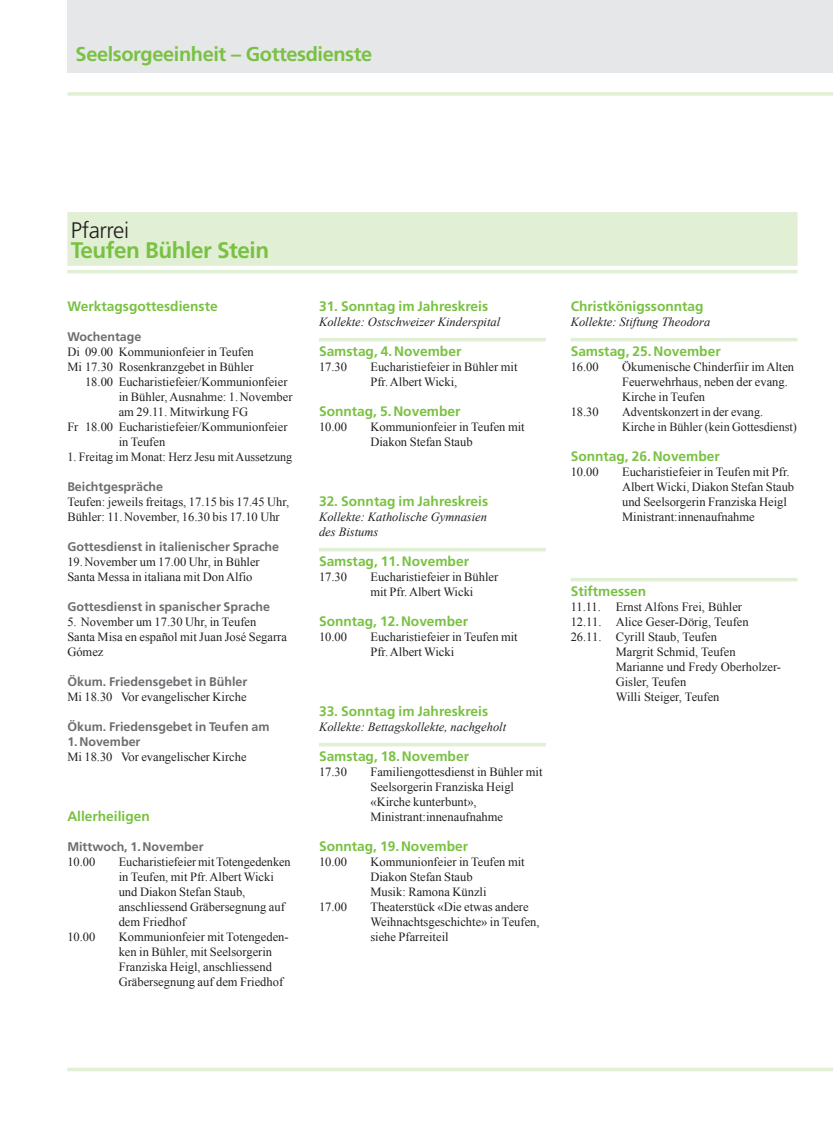
<style>
.page{position:relative;width:833px;height:1134px;background:#fff}
.page>*{position:absolute;margin:0;border:0;box-sizing:border-box;transform-origin:0 0}
.t1{font:700 22.5px "Frutiger LT Std";letter-spacing:-.02em;color:#79c142}
.t2{font:300 22.5px "Frutiger LT Std";letter-spacing:-.02em;color:#231f20}
.t3{font:700 20px "Frutiger LT Std";letter-spacing:-.02em;color:#79c142}
.t4{font:700 13.75px "Frutiger LT Std";color:#79c142}
.t5{font:12.5px/15px "Times New Roman";color:#231f20}
.t6{font:700 12.5px/15px "Frutiger LT Std";color:#6c6d70}
.t7{font:italic 12.5px/15px "Times New Roman";color:#231f20}
</style>
<div class="page">
<div style="left:67px;top:212px;width:730px;height:54px;background:#e1efd4"></div>
<hr style="left:67px;top:270px;width:730px;height:3px;background:#e1efd4">
<hr style="left:67px;top:1068px;width:766px;height:3px;background:#e1efd4">
<div style="left:67px;top:0;width:766px;height:73px;background:#e6e7e9"></div>
<hr style="left:68px;top:92px;width:765px;height:4px;background:#e1efd4">
<hr style="left:319px;top:338px;width:227px;height:3px;background:#e1efd4">
<hr style="left:319px;top:548px;width:227px;height:3px;background:#e1efd4">
<hr style="left:319px;top:743px;width:227px;height:3px;background:#e1efd4">
<hr style="left:570px;top:338px;width:227px;height:3px;background:#e1efd4">
<hr style="left:570px;top:578px;width:227px;height:3px;background:#e1efd4">
<h2 class="t3" style="left:76px;top:42px;width:298px">Seelsorgeeinheit – Gottesdienste</h2>
<h1 class="t2" style="left:71px;top:217px;width:60px">Pfarrei</h1>
<h1 class="t1" style="left:71px;top:236px;width:200px">Teufen Bühler Stein</h1>
<p class="t4" style="left:67px;top:298px;width:152px">Werktagsgottesdienste</p>
<p class="t6" style="left:67px;top:329px;width:76px">Wochentage</p>
<p class="t5" style="left:67px;top:344px;width:188px">Di 09.00 Kommunionfeier in Teufen</p>
<p class="t5" style="left:67px;top:359px;width:188px">Mi 17.30 Rosenkranzgebet in Bühler</p>
<p class="t5" style="left:85px;top:374px;width:204px">18.00 Eucharistiefeier/Kommunionfeier</p>
<p class="t5" style="left:119px;top:389px;width:175px">in Bühler, Ausnahme: 1.November</p>
<p class="t5" style="left:119px;top:404px;width:131px">am 29.11. Mitwirkung FG</p>
<p class="t5" style="left:67px;top:419px;width:222px">Fr 18.00 Eucharistiefeier/Kommunionfeier</p>
<p class="t5" style="left:119px;top:434px;width:48px">in Teufen</p>
<p class="t5" style="left:67px;top:449px;width:226px">1. Freitag im Monat: Herz Jesu mit Aussetzung</p>
<p class="t6" style="left:67px;top:479px;width:97px">Beichtgespräche</p>
<p class="t5" style="left:67px;top:494px;width:223px">Teufen: jeweils freitags, 17.15 bis 17.45 Uhr,<br>Bühler: 11.November, 16.30 bis 17.10 Uhr</p>
<p class="t6" style="left:67px;top:539px;width:213px">Gottesdienst in italienischer Sprache</p>
<p class="t5" style="left:67px;top:554px;width:194px">19.November um 17.00 Uhr, in Bühler<br>Santa Messa in italiana mit Don Alfio</p>
<p class="t6" style="left:67px;top:599px;width:204px">Gottesdienst in spanischer Sprache</p>
<p class="t5" style="left:67px;top:614px;width:221px">5. November um 17.30 Uhr, in Teufen<br>Santa Misa en español mit Juan José Segarra<br>Gómez</p>
<p class="t6" style="left:67px;top:674px;width:181px">Ökum. Friedensgebet in Bühler</p>
<p class="t5" style="left:67px;top:689px;width:181px">Mi 18.30 Vor evangelischer Kirche</p>
<p class="t6" style="left:67px;top:719px;width:204px">Ökum. Friedensgebet in Teufen am<br>1.November</p>
<p class="t5" style="left:67px;top:749px;width:181px">Mi 18.30 Vor evangelischer Kirche</p>
<p class="t4" style="left:67px;top:808px;width:84px">Allerheiligen</p>
<p class="t6" style="left:67px;top:839px;width:138px">Mittwoch, 1.November</p>
<p class="t5" style="left:67px;top:854px;width:30px">10.00</p>
<p class="t5" style="left:119px;top:854px;width:173px">Eucharistiefeier mit Totengedenken in Teufen, mit Pfr. Albert Wicki und Diakon Stefan Staub, anschliessend Gräbersegnung auf dem Friedhof</p>
<p class="t5" style="left:67px;top:929px;width:30px">10.00</p>
<p class="t5" style="left:119px;top:929px;width:170px">Kommunionfeier mit Totengeden&shy;ken in Bühler, mit Seelsorgerin<br>Franziska Heigl, anschliessend<br>Gräbersegnung auf dem Friedhof</p>
<p class="t4" style="left:319px;top:298px;width:171px">31. Sonntag im Jahreskreis</p>
<p class="t7" style="left:319px;top:314px;width:183px">Kollekte: Ostschweizer Kinderspital</p>
<p class="t4" style="left:319px;top:343px;width:144px">Samstag, 4.November</p>
<p class="t5" style="left:319px;top:359px;width:30px">17.30</p>
<p class="t5" style="left:370px;top:359px;width:149px">Eucharistiefeier in Bühler mit<br>Pfr. Albert Wicki,</p>
<p class="t4" style="left:319px;top:403px;width:143px">Sonntag, 5.November</p>
<p class="t5" style="left:319px;top:419px;width:30px">10.00</p>
<p class="t5" style="left:370px;top:419px;width:156px">Kommunionfeier in Teufen mit<br>Diakon Stefan Staub</p>
<p class="t4" style="left:319px;top:493px;width:171px">32. Sonntag im Jahreskreis</p>
<p class="t7" style="left:319px;top:509px;width:170px">Kollekte: Katholische Gymnasien des Bistums</p>
<p class="t4" style="left:319px;top:553px;width:151px">Samstag, 11.November</p>
<p class="t5" style="left:319px;top:569px;width:30px">17.30</p>
<p class="t5" style="left:370px;top:569px;width:129px">Eucharistiefeier in Bühler mit Pfr. Albert Wicki</p>
<p class="t4" style="left:319px;top:613px;width:151px">Sonntag, 12.November</p>
<p class="t5" style="left:319px;top:629px;width:30px">10.00</p>
<p class="t5" style="left:370px;top:629px;width:149px">Eucharistiefeier in Teufen mit<br>Pfr. Albert Wicki</p>
<p class="t4" style="left:319px;top:703px;width:171px">33. Sonntag im Jahreskreis</p>
<p class="t7" style="left:319px;top:719px;width:189px">Kollekte: Bettagskollekte, nachgeholt</p>
<p class="t4" style="left:319px;top:748px;width:151px">Samstag, 18.November</p>
<p class="t5" style="left:319px;top:764px;width:30px">17.30</p>
<p class="t5" style="left:370px;top:764px;width:174px">Familiengottesdienst in Bühler mit<br>Seelsorgerin Franziska Heigl «Kirche kunterbunt»,<br>Ministrant:innenaufnahme</p>
<p class="t4" style="left:319px;top:838px;width:151px">Sonntag, 19.November</p>
<p class="t5" style="left:319px;top:854px;width:30px">10.00</p>
<p class="t5" style="left:370px;top:854px;width:156px">Kommunionfeier in Teufen mit<br>Diakon Stefan Staub<br>Musik: Ramona Künzli</p>
<p class="t5" style="left:319px;top:899px;width:30px">17.00</p>
<p class="t5" style="left:370px;top:899px;width:171px">Theaterstück «Die etwas andere<br>Weihnachtsgeschichte» in Teufen, siehe Pfarreiteil</p>
<p class="t4" style="left:570px;top:298px;width:134px">Christkönigssonntag</p>
<p class="t7" style="left:570px;top:314px;width:141px">Kollekte: Stiftung Theodora</p>
<p class="t4" style="left:570px;top:343px;width:151px">Samstag, 25.November</p>
<p class="t5" style="left:570px;top:359px;width:30px">16.00</p>
<p class="t5" style="left:622px;top:359px;width:174px">Ökumenische Chinderfiir im Alten<br>Feuerwehrhaus, neben der evang.<br>Kirche in Teufen</p>
<p class="t5" style="left:570px;top:404px;width:30px">18.30</p>
<p class="t5" style="left:622px;top:404px;width:176px">Adventskonzert in der evang.<br>Kirche in Bühler (kein Gottesdienst)</p>
<p class="t4" style="left:570px;top:448px;width:151px">Sonntag, 26.November</p>
<p class="t5" style="left:570px;top:464px;width:30px">10.00</p>
<p class="t5" style="left:622px;top:464px;width:174px">Eucharistiefeier in Teufen mit Pfr.<br>Albert Wicki, Diakon Stefan Staub und Seelsorgerin Franziska Heigl Ministrant:innenaufnahme</p>
<p class="t4" style="left:570px;top:583px;width:77px">Stiftmessen</p>
<p class="t5" style="left:570px;top:599px;width:179px">11.11. Ernst Alfons Frei, Bühler<br>12.11. Alice Geser-Dörig, Teufen<br>26.11. Cyrill Staub, Teufen</p>
<p class="t5" style="left:615px;top:644px;width:166px">Margrit Schmid, Teufen<br>Marianne und Fredy Oberholzer-<br>Gisler, Teufen<br>Willi Steiger, Teufen</p>
</div>
